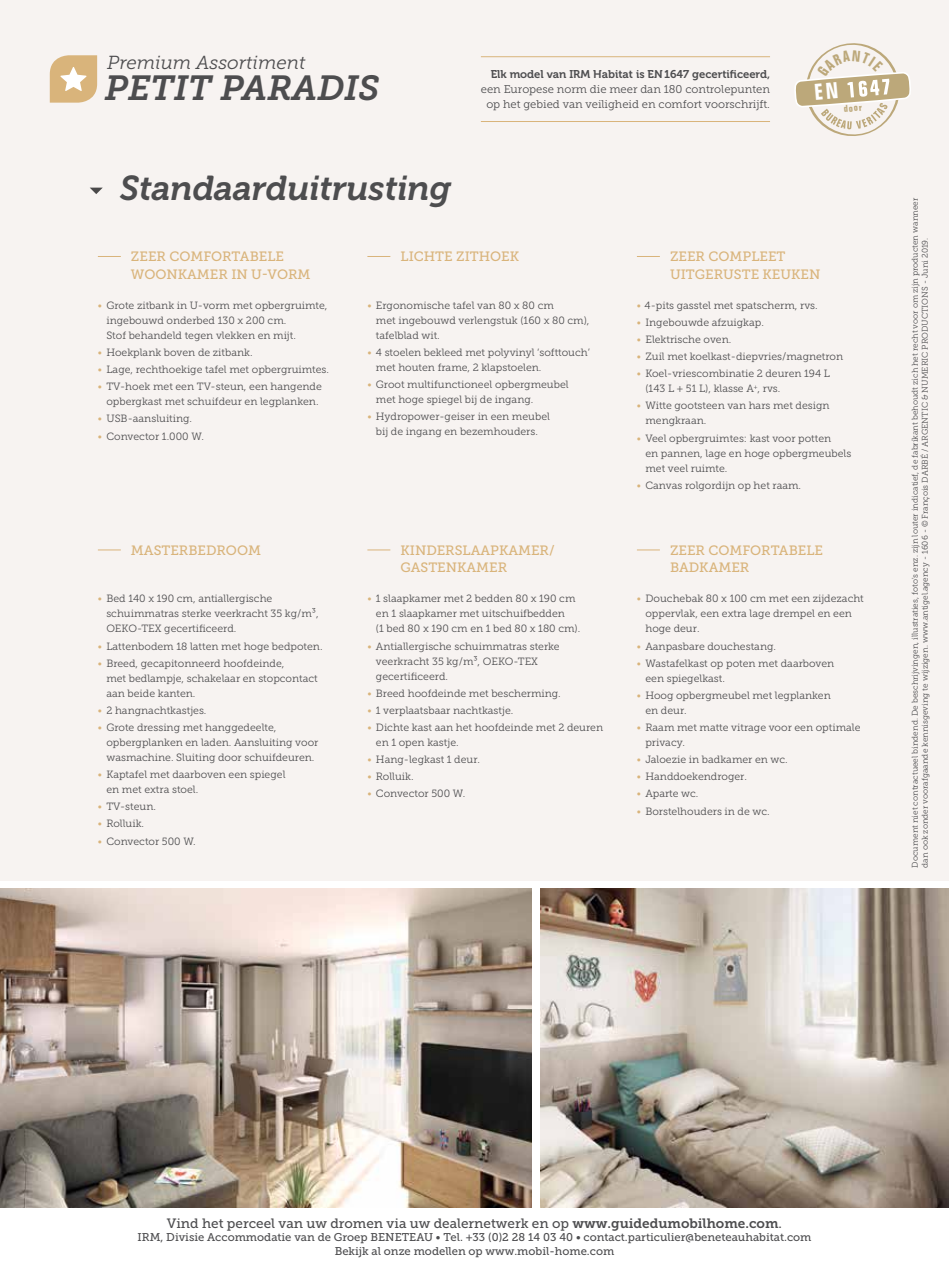
<style>
.page{position:relative;width:949px;height:1276px;background:#fff}
.page>*{position:absolute;margin:0;border:0;box-sizing:border-box;transform-origin:0 0}
.t1{font:italic 34.65px "Museo Slab 700";color:#4d4d4f}
.t2{font:italic 34.35px "Museo 700";color:#4d4d4f}
.t3{font:italic 18.75px "Museo Slab 300";color:#4d4d4f}
.t4{font:13.5px/17.5px "Museo Slab 500";color:#d9b47b}
.t5{font:13.5px "Museo Slab 500";color:#4d4d4f}
.t6{font:11.25px/13.5px "Museo Slab 500";color:#4d4d4f;text-align:center}
.t7{font:11.25px/15px "Museo Slab 300";color:#4d4d4f;text-align:center}
.t8{font:11.25px "Museo 700";color:#4d4d4f}
.t9{font:10.5px/15px "Museo Slab 300";color:#4d4d4f}
.t10{font:700 condensed 9.6px "Folio BT";color:#bca87a}
.t11{font:8.25px/9.9px "Museo Slab 300";color:#4d4d4f}
.s1{color:#d9b47b}
.s2{font-family:"Museo Slab 700"}
</style>
<div class="page">
<img style="left:0;top:889px;width:531px;height:319px">
<img style="left:540px;top:889px;width:408px;height:319px">
<div style="left:0;top:0;width:948px;height:880px;background:#f7f3f1"></div>
<svg style="left:98px;top:256px;width:23px;height:1px"></svg>
<svg style="left:367px;top:256px;width:23px;height:1px"></svg>
<svg style="left:637px;top:256px;width:22px;height:1px"></svg>
<svg style="left:98px;top:549px;width:23px;height:1px"></svg>
<svg style="left:367px;top:549px;width:23px;height:1px"></svg>
<svg style="left:637px;top:549px;width:22px;height:1px"></svg>
<hr style="left:480px;top:56px;width:289px;height:1px;background:#d9b47b">
<hr style="left:480px;top:121px;width:289px;height:1px;background:#d9b47b">
<svg style="left:90px;top:188px;width:13px;height:6px"></svg>
<svg style="left:50px;top:55px;width:47px;height:48px"></svg>
<svg style="left:795px;top:43px;width:116px;height:93px"></svg>
<h3 class="t3" style="left:107px;top:53px;width:199px">Premium Assortiment</h3>
<h1 class="t1" style="left:105px;top:69px;width:276px">PETIT PARADIS</h1>
<h2 class="t2" style="left:120px;top:169px;width:332px">Standaarduitrusting</h2>
<p class="t8" style="left:490px;top:68px;width:281px">Elk model van IRM Habitat is EN1647 gecertificeerd,</p>
<p class="t7" style="left:480px;top:82px;width:290px">een Europese norm die meer dan 180 controlepunten op het gebied van veiligheid en comfort voorschrijft.</p>
<p class="t10" style="left:843px;top:103px;width:20px;rotate:-5deg">door</p>
<p class="t4" style="left:131px;top:248px;width:181px">ZEER COMFORTABELE<br>WOONKAMER IN U-VORM</p>
<p class="t9" style="left:106px;top:298px;width:223px;text-indent:-9px"><span class="s1">•</span> Grote zitbank in U-vorm met opbergruimte, ingebouwd onderbed 130 x 200 cm.<br>Stof behandeld tegen vlekken en mijt.</p>
<p class="t9" style="left:98px;top:345px;width:156px"><span class="s1">•</span> Hoekplank boven de zitbank.</p>
<p class="t9" style="left:98px;top:362px;width:233px"><span class="s1">•</span> Lage, rechthoekige tafel met opbergruimtes.</p>
<p class="t9" style="left:98px;top:379px;width:225px;text-align:center"><span class="s1">•</span> TV-hoek met een TV-steun, een hangende opbergkast met schuifdeur en legplanken.</p>
<p class="t9" style="left:98px;top:411px;width:96px"><span class="s1">•</span> USB-aansluiting.</p>
<p class="t9" style="left:98px;top:428px;width:108px"><span class="s1">•</span> Convector 1.000 W.</p>
<p class="t4" style="left:131px;top:541px;width:131px">MASTERBEDROOM</p>
<p class="t9" style="left:106px;top:591px;width:214px;text-indent:-9px"><span class="s1">•</span> Bed 140 x 190 cm, antiallergische schuimmatras sterke veerkracht 35 kg/m³,<br>OEKO-TEX gecertificeerd.</p>
<p class="t9" style="left:98px;top:638px;width:226px"><span class="s1">•</span> Lattenbodem 18 latten met hoge bedpoten.</p>
<p class="t9" style="left:106px;top:655px;width:213px;text-indent:-9px"><span class="s1">•</span> Breed, gecapitonneerd hoofdeinde,<br>met bedlampje, schakelaar en stopcontact aan beide kanten.</p>
<p class="t9" style="left:98px;top:703px;width:110px"><span class="s1">•</span> 2 hangnachtkastjes.</p>
<p class="t9" style="left:106px;top:720px;width:213px;text-indent:-9px"><span class="s1">•</span> Grote dressing met hanggedeelte, opbergplanken en laden. Aansluiting voor wasmachine. Sluiting door schuifdeuren.</p>
<p class="t9" style="left:106px;top:767px;width:180px;text-indent:-9px"><span class="s1">•</span> Kaptafel met daarboven een spiegel en met extra stoel.</p>
<p class="t9" style="left:98px;top:799px;width:60px"><span class="s1">•</span> TV-steun.</p>
<p class="t9" style="left:98px;top:816px;width:48px"><span class="s1">•</span> Rolluik.</p>
<p class="t9" style="left:98px;top:833px;width:99px"><span class="s1">•</span> Convector 500 W.</p>
<p class="t4" style="left:400px;top:248px;width:120px">LICHTE ZITHOEK</p>
<p class="t9" style="left:376px;top:298px;width:215px;text-indent:-9px"><span class="s1">•</span> Ergonomische tafel van 80 x 80 cm<br>met ingebouwd verlengstuk (160 x 80 cm), tafelblad wit.</p>
<p class="t9" style="left:376px;top:345px;width:215px;text-indent:-9px"><span class="s1">•</span> 4 stoelen bekleed met polyvinyl ‘softtouch’ met houten frame, 2 klapstoelen.</p>
<p class="t9" style="left:376px;top:377px;width:194px;text-indent:-9px"><span class="s1">•</span> Groot multifunctioneel opbergmeubel met hoge spiegel bij de ingang.</p>
<p class="t9" style="left:367px;top:409px;width:184px;text-align:center"><span class="s1">•</span> Hydropower-geiser in een meubel bij de ingang en bezemhouders.</p>
<p class="t4" style="left:400px;top:541px;width:156px">KINDERSLAAPKAMER/<br>GASTENKAMER</p>
<p class="t9" style="left:376px;top:591px;width:206px;text-indent:-9px"><span class="s1">•</span> 1 slaapkamer met 2 bedden 80 x 190 cm en 1 slaapkamer met uitschuifbedden<br>(1 bed 80 x 190 cm en 1 bed 80 x 180 cm).</p>
<p class="t9" style="left:376px;top:638px;width:185px;text-indent:-9px"><span class="s1">•</span> Antiallergische schuimmatras sterke veerkracht 35 kg/m³, OEKO-TEX gecertificeerd.</p>
<p class="t9" style="left:367px;top:685px;width:195px"><span class="s1">•</span> Breed hoofdeinde met bescherming.</p>
<p class="t9" style="left:367px;top:703px;width:147px"><span class="s1">•</span> 1 verplaatsbaar nachtkastje.</p>
<p class="t9" style="left:376px;top:720px;width:229px;text-indent:-9px"><span class="s1">•</span> Dichte kast aan het hoofdeinde met 2 deuren en 1 open kastje.</p>
<p class="t9" style="left:367px;top:752px;width:114px"><span class="s1">•</span> Hang-legkast 1 deur.</p>
<p class="t9" style="left:367px;top:769px;width:48px"><span class="s1">•</span> Rolluik.</p>
<p class="t9" style="left:367px;top:786px;width:99px"><span class="s1">•</span> Convector 500 W.</p>
<p class="t4" style="left:669px;top:248px;width:152px">ZEER COMPLEET<br>UITGERUSTE KEUKEN</p>
<p class="t9" style="left:636px;top:298px;width:182px"><span class="s1">•</span> 4-pits gasstel met spatscherm, rvs.</p>
<p class="t9" style="left:636px;top:315px;width:128px"><span class="s1">•</span> Ingebouwde afzuigkap.</p>
<p class="t9" style="left:636px;top:332px;width:96px"><span class="s1">•</span> Elektrische oven.</p>
<p class="t9" style="left:636px;top:349px;width:208px"><span class="s1">•</span> Zuil met koelkast-diepvries/magnetron</p>
<p class="t9" style="left:645px;top:366px;width:186px;text-indent:-9px"><span class="s1">•</span> Koel-vriescombinatie 2 deuren 194 L (143 L + 51 L), klasse A<sup>+</sup>, rvs.</p>
<p class="t9" style="left:645px;top:398px;width:185px;text-indent:-9px"><span class="s1">•</span> Witte gootsteen van hars met design mengkraan.</p>
<p class="t9" style="left:645px;top:430px;width:207px;text-indent:-9px"><span class="s1">•</span> Veel opbergruimtes: kast voor potten<br>en pannen, lage en hoge opbergmeubels met veel ruimte.</p>
<p class="t9" style="left:636px;top:477px;width:166px"><span class="s1">•</span> Canvas rolgordijn op het raam.</p>
<p class="t4" style="left:669px;top:541px;width:154px">ZEER COMFORTABELE<br>BADKAMER</p>
<p class="t9" style="left:645px;top:591px;width:220px;text-indent:-9px"><span class="s1">•</span> Douchebak 80 x 100 cm met een zijdezacht oppervlak, een extra lage drempel en een hoge deur.</p>
<p class="t9" style="left:636px;top:638px;width:141px"><span class="s1">•</span> Aanpasbare douchestang.</p>
<p class="t9" style="left:645px;top:655px;width:190px;text-indent:-9px"><span class="s1">•</span> Wastafelkast op poten met daarboven een spiegelkast.</p>
<p class="t9" style="left:645px;top:688px;width:187px;text-indent:-9px"><span class="s1">•</span> Hoog opbergmeubel met legplanken en deur.</p>
<p class="t9" style="left:645px;top:720px;width:216px;text-indent:-9px"><span class="s1">•</span> Raam met matte vitrage voor een optimale privacy.</p>
<p class="t9" style="left:636px;top:752px;width:152px"><span class="s1">•</span> Jaloezie in badkamer en wc.</p>
<p class="t9" style="left:636px;top:769px;width:111px"><span class="s1">•</span> Handdoekendroger.</p>
<p class="t9" style="left:636px;top:786px;width:63px"><span class="s1">•</span> Aparte wc.</p>
<p class="t9" style="left:636px;top:803px;width:134px"><span class="s1">•</span> Borstelhouders in de wc.</p>
<p class="t11" style="left:909px;top:867px;width:671px;rotate:-90deg">Document niet contractueel bindend. De beschrijvingen, illustraties, foto's enz. zijn louter indicatief, de fabrikant behoudt zich het recht voor om zijn producten wanneer dan ook zonder voorafgaande kennisgeving te wijzigen. www.antigel.agency - 1606 - © François DARBÉ / ARGENTIC &amp; NUMERIC PRODUCTIONS - Juni 2019.</p>
<p class="t5" style="left:167px;top:1215px;width:616px">Vind het perceel van uw dromen via uw dealernetwerk en op <span class="s2">www.guidedumobilhome.com</span>.</p>
<p class="t6" style="left:137px;top:1230px;width:675px">IRM, Divisie Accommodatie van de Groep BENETEAU • Tel. +33 (0)2 28 14 03 40 • contact.particulier@beneteauhabitat.com<br>Bekijk al onze modellen op www.mobil-home.com</p>
</div>
